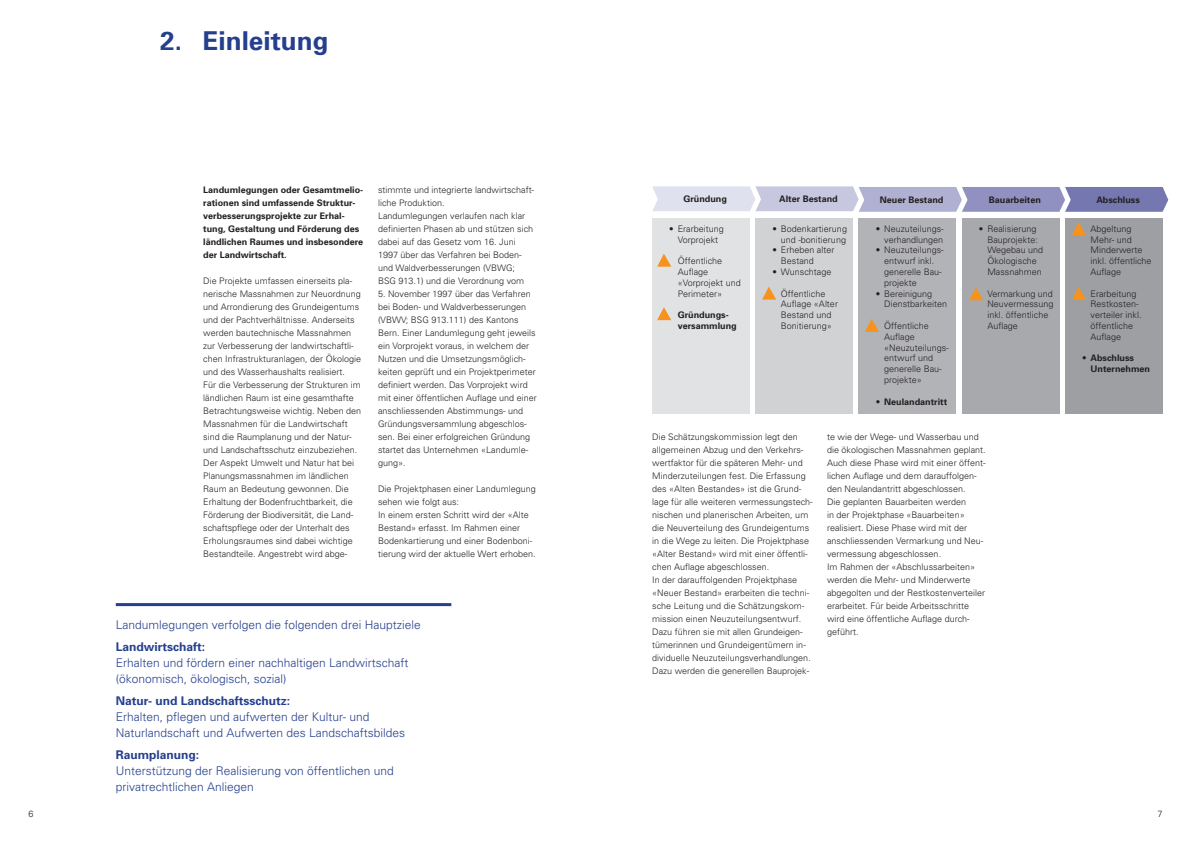
<style>
.page{position:relative;width:1191px;height:842px;background:#fff}
.page>*{position:absolute;margin:0;border:0;box-sizing:border-box;transform-origin:0 0}
.t1{font:700 26px "Univers";color:#253f8e}
.t2{font:300 12px "Univers";color:#253f8e}
.t3{font:700 12px "Univers";color:#253f8e}
.t4{font:300 9px/13px "Univers";color:#231f20}
.t5{font:700 9px/13px "Univers";color:#231f20}
.s1{font-weight:300}
</style>
<div class="page">
<hr style="left:116px;top:603px;width:335px;height:3px;background:#253f8e">
<div style="left:652px;top:219px;width:97px;height:195px;background:#e1e2e4"></div>
<div style="left:755px;top:219px;width:98px;height:195px;background:#d1d2d4"></div>
<div style="left:858px;top:219px;width:98px;height:195px;background:#b2b3b7"></div>
<div style="left:962px;top:219px;width:97px;height:195px;background:#a8a9ad"></div>
<div style="left:1065px;top:219px;width:97px;height:195px;background:#9d9fa2"></div>
<svg style="left:657px;top:254px;width:14px;height:13px"></svg>
<svg style="left:1072px;top:222px;width:14px;height:13px"></svg>
<svg style="left:657px;top:307px;width:14px;height:13px"></svg>
<svg style="left:1072px;top:287px;width:14px;height:13px"></svg>
<svg style="left:762px;top:287px;width:14px;height:13px"></svg>
<svg style="left:865px;top:319px;width:14px;height:13px"></svg>
<svg style="left:969px;top:287px;width:14px;height:13px"></svg>
<svg style="left:652px;top:186px;width:516px;height:26px;background:#b3b4d4"></svg>
<p class="t1" style="left:160px;top:24px;width:170px">2. Einleitung</p>
<p class="t5" style="left:203px;top:183px;width:162px">Landumlegungen oder Gesamtmelio&shy;rationen sind umfassende Struktur&shy;verbesserungsprojekte zur Erhal&shy;tung, Gestaltung und Förderung des ländlichen Raumes und insbesondere der Landwirtschaft.</p>
<p class="t4" style="left:203px;top:274px;width:160px">Die Projekte umfassen einerseits pla&shy;nerische Massnahmen zur Neuordnung und Arrondierung des Grundeigentums und der Pachtverhältnisse. Anderseits werden bautechnische Massnahmen zur Verbesserung der landwirtschaftli&shy;chen Infrastrukturanlagen, der Ökologie und des Wasserhaushalts realisiert.</p>
<p class="t4" style="left:203px;top:378px;width:160px">Für die Verbesserung der Strukturen im ländlichen Raum ist eine gesamthafte Betrachtungsweise wichtig. Neben den Massnahmen für die Landwirtschaft sind die Raumplanung und der Natur&shy;und Landschaftsschutz einzubeziehen.<br>Der Aspekt Umwelt und Natur hat bei Planungsmassnahmen im ländlichen Raum an Bedeutung gewonnen. Die Erhaltung der Bodenfruchtbarkeit, die Förderung der Biodiversität, die Land&shy;schaftspflege oder der Unterhalt des Erholungsraumes sind dabei wichtige Bestandteile. Angestrebt wird abge-</p>
<p class="t4" style="left:378px;top:183px;width:158px">stimmte und integrierte landwirtschaft&shy;liche Produktion.</p>
<p class="t4" style="left:378px;top:209px;width:157px">Landumlegungen verlaufen nach klar definierten Phasen ab und stützen sich dabei auf das Gesetz vom 16. Juni 1997 über das Verfahren bei Boden&shy;und Waldverbesserungen (VBWG; BSG 913.1) und die Verordnung vom</p>
<p class="t4" style="left:378px;top:287px;width:160px">5. November 1997 über das Verfahren bei Boden- und Waldverbesserungen (VBWV; BSG 913.111) des Kantons Bern. Einer Landumlegung geht jeweils ein Vorprojekt voraus, in welchem der Nutzen und die Umsetzungsmöglich&shy;keiten geprüft und ein Projektperimeter definiert werden. Das Vorprojekt wird mit einer öffentlichen Auflage und einer anschliessenden Abstimmungs- und Gründungsversammlung abgeschlos&shy;sen. Bei einer erfolgreichen Gründung startet das Unternehmen «Landumle&shy;gung».</p>
<p class="t4" style="left:378px;top:482px;width:159px">Die Projektphasen einer Landumlegung sehen wie folgt aus:</p>
<p class="t4" style="left:378px;top:508px;width:159px">In einem ersten Schritt wird der «Alte Bestand» erfasst. Im Rahmen einer Bodenkartierung und einer Bodenboni&shy;tierung wird der aktuelle Wert erhoben.</p>
<p class="t2" style="left:116px;top:617px;width:306px">Landumlegungen verfolgen die folgenden drei Hauptziele</p>
<p class="t3" style="left:116px;top:639px;width:91px">Landwirtschaft:</p>
<p class="t2" style="left:116px;top:655px;width:294px">Erhalten und fördern einer nachhaltigen Landwirtschaft</p>
<p class="t2" style="left:116px;top:671px;width:172px">(ökonomisch, ökologisch, sozial)</p>
<p class="t3" style="left:116px;top:693px;width:176px">Natur- und Landschaftsschutz:</p>
<p class="t2" style="left:116px;top:709px;width:255px">Erhalten, pflegen und aufwerten der Kultur- und</p>
<p class="t2" style="left:116px;top:725px;width:291px">Naturlandschaft und Aufwerten des Landschaftsbildes</p>
<p class="t3" style="left:116px;top:747px;width:85px">Raumplanung:</p>
<p class="t2" style="left:116px;top:763px;width:280px">Unterstützung der Realisierung von öffentlichen und</p>
<p class="t2" style="left:116px;top:779px;width:140px">privatrechtlichen Anliegen</p>
<p class="t5" style="left:683px;top:192px;width:45px">Gründung</p>
<p class="t5" style="left:779px;top:192px;width:60px">Alter Bestand</p>
<p class="t5" style="left:880px;top:193px;width:65px">Neuer Bestand</p>
<p class="t5" style="left:989px;top:193px;width:54px">Bauarbeiten</p>
<p class="t5" style="left:1096px;top:193px;width:45px">Abschluss</p>
<p class="t4" style="left:669px;top:222px;width:56px">• Erarbeitung</p>
<p class="t4" style="left:677px;top:233px;width:42px">Vorprojekt</p>
<p class="t4" style="left:677px;top:254px;width:46px">Öffentliche</p>
<p class="t4" style="left:677px;top:265px;width:32px">Auflage</p>
<p class="t4" style="left:677px;top:276px;width:65px">«Vorprojekt und</p>
<p class="t4" style="left:677px;top:287px;width:46px">Perimeter»</p>
<p class="t5" style="left:677px;top:309px;width:61px;line-height:10.8px">Gründungs&shy;versammlung</p>
<p class="t4" style="left:772px;top:223px;width:76px;line-height:10.8px;text-align:right">• Bodenkartierung und -bonitierung</p>
<p class="t4" style="left:781px;top:245px;width:55px;line-height:10.8px;text-indent:-9px">• Erheben alter<br>Bestand</p>
<p class="t4" style="left:772px;top:265px;width:61px">• Wunschtage</p>
<p class="t4" style="left:781px;top:288px;width:59px;line-height:10.8px">Öffentliche<br>Auflage «Alter<br>Bestand und<br>Bonitierung»</p>
<p class="t4" style="left:875px;top:223px;width:70px;line-height:10.8px;text-align:right">• Neuzuteilungs&shy;verhandlungen</p>
<p class="t4" style="left:884px;top:245px;width:61px;line-height:10.8px;text-indent:-9px">• Neuzuteilungs&shy;entwurf inkl. generelle Bau&shy;projekte</p>
<p class="t4" style="left:884px;top:288px;width:65px;line-height:10.8px;text-indent:-9px">• Bereinigung<br>Dienstbarkeiten</p>
<p class="t4" style="left:884px;top:319px;width:46px">Öffentliche</p>
<p class="t4" style="left:884px;top:330px;width:32px">Auflage</p>
<p class="t4" style="left:884px;top:342px;width:66px;line-height:10.8px">«Neuzuteilungs&shy;entwurf und generelle Bau&shy;projekte»</p>
<p class="t5" style="left:875px;top:395px;width:73px"><span class="s1">•</span> Neulandantritt</p>
<p class="t4" style="left:979px;top:223px;width:61px;line-height:10.8px;text-align:right">• Realisierung<br>Bauprojekte:</p>
<p class="t4" style="left:987px;top:245px;width:57px;line-height:10.8px">Wegebau und<br>Ökologische<br>Massnahmen</p>
<p class="t4" style="left:987px;top:288px;width:68px;line-height:10.8px">Vermarkung und<br>Neuvermessung inkl. öffentliche<br>Auflage</p>
<p class="t4" style="left:652px;top:430px;width:162px">Die Schätzungskommission legt den allgemeinen Abzug und den Verkehrs&shy;wertfaktor für die späteren Mehr- und Minderzuteilungen fest. Die Erfassung des «Alten Bestandes» ist die Grund&shy;lage für alle weiteren vermessungstech&shy;nischen und planerischen Arbeiten, um die Neuverteilung des Grundeigentums in die Wege zu leiten. Die Projektphase «Alter Bestand» wird mit einer öffentli&shy;chen Auflage abgeschlossen.</p>
<p class="t4" style="left:652px;top:573px;width:160px">In der darauffolgenden Projektphase «Neuer Bestand» erarbeiten die techni&shy;sche Leitung und die Schätzungskom&shy;mission einen Neuzuteilungsentwurf.<br>Dazu führen sie mit allen Grundeigen&shy;tümerinnen und Grundeigentümern in&shy;dividuelle Neuzuteilungsverhandlungen.<br>Dazu werden die generellen Bauprojek-</p>
<p class="t4" style="left:827px;top:430px;width:160px">te wie der Wege- und Wasserbau und die ökologischen Massnahmen geplant.<br>Auch diese Phase wird mit einer öffent&shy;lichen Auflage und dem darauffolgen&shy;den Neulandantritt abgeschlossen.</p>
<p class="t4" style="left:827px;top:495px;width:158px">Die geplanten Bauarbeiten werden<br>in der Projektphase «Bauarbeiten» realisiert. Diese Phase wird mit der anschliessenden Vermarkung und Neu&shy;vermessung abgeschlossen.</p>
<p class="t4" style="left:827px;top:560px;width:160px">Im Rahmen der «Abschlussarbeiten» werden die Mehr- und Minderwerte abgegolten und der Restkostenverteiler erarbeitet. Für beide Arbeitsschritte wird eine öffentliche Auflage durch&shy;geführt.</p>
<p class="t4" style="left:1090px;top:223px;width:63px;line-height:10.8px">Abgeltung<br>Mehr- und<br>Minderwerte inkl. öffentliche<br>Auflage</p>
<p class="t4" style="left:1090px;top:288px;width:53px;line-height:10.8px">Erarbeitung<br>Restkosten&shy;verteiler inkl. öffentliche</p>
<p class="t4" style="left:1090px;top:330px;width:32px">Auflage</p>
<p class="t5" style="left:1082px;top:351px;width:54px"><span class="s1">•</span> Abschluss</p>
<p class="t5" style="left:1090px;top:362px;width:61px">Unternehmen</p>
<p class="t4" style="left:28px;top:807px;width:7px">6</p>
<p class="t4" style="left:1157px;top:807px;width:7px">7</p>
</div>
